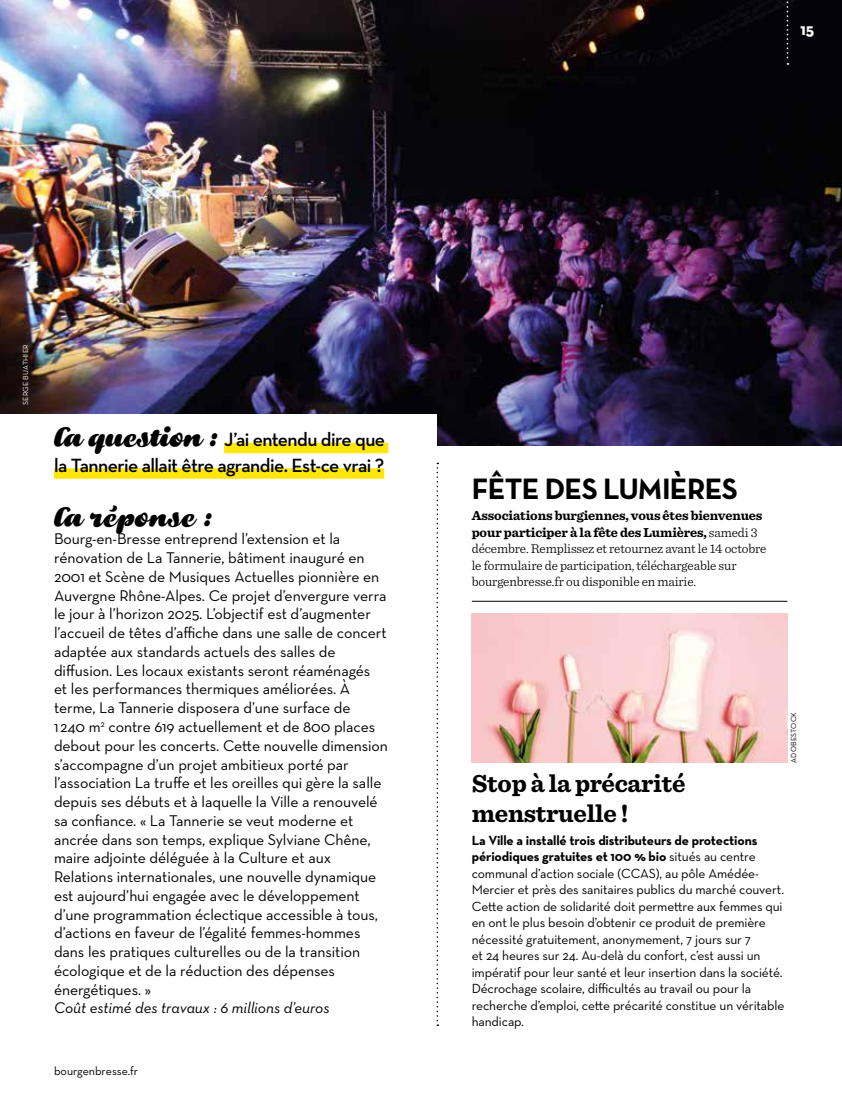
<style>
.page{position:relative;width:842px;height:1098px;background:#fff}
.page>*{position:absolute;margin:0;border:0;box-sizing:border-box;transform-origin:0 0}
.t1{font:30px "Neutraface Text Bold Alt";letter-spacing:-.025em;color:#000}
.t2{font:700 25.5px/30px "Sentinel";letter-spacing:-.01em;color:#000}
.t3{font:24px "Bowling Script Basic";letter-spacing:.02em;color:#000}
.t4{font:600 19.5px/25.5px "Neutraface Text";letter-spacing:-.03em;color:#000}
.t5{font:16.5px "Neutraface Text Bold Alt";color:#fff}
.t6{font:15.75px/18.8px "Neutraface Text";letter-spacing:-.005em;color:#000}
.t7{font:italic 15.75px "Neutraface Text";letter-spacing:-.005em;color:#000}
.t8{font:13.5px/16.5px "Neutraface Text";letter-spacing:-.01em;color:#000}
.t9{font:300 13.5px/16.5px "Sentinel";letter-spacing:-.01em;color:#000}
.t10{font:12px "Neutraface Text";color:#000}
.t11{font:7.5px "Neutraface Text";letter-spacing:.02em;color:#fff}
.t12{font:7.5px "Neutraface Text";letter-spacing:.02em;color:#000}
.s1{font-family:"Bowling Script Basic";font-weight:400;font-size:24px}
.s2{font-weight:700}
</style>
<div class="page">
<img style="left:0;top:0;width:842px;height:445px">
<div style="left:0;top:414px;width:437px;height:85px;background:#fff"></div>
<svg style="left:787px;top:0;width:1px;height:65px"></svg>
<svg style="left:437px;top:462px;width:1px;height:563px"></svg>
<div style="left:224px;top:442px;width:164px;height:11px;background:#ffe70b"></div>
<div style="left:54px;top:468px;width:330px;height:10px;background:#ffe70b"></div>
<img style="left:472px;top:613px;width:316px;height:149px">
<hr style="left:472px;top:600px;width:315px;height:1px;background:#000">
<p class="t5" style="left:800px;top:18px;width:15px">15</p>
<p class="t11" style="left:21px;top:404px;width:62px;rotate:-90deg">SERGE BUATHIER</p>
<p class="t4" style="left:54px;top:427px;width:333px"><span class="s1">la question :</span> J’ai entendu dire que la Tannerie allait être agrandie. Est-ce vrai ?</p>
<h3 class="t3" style="left:54px;top:503px;width:160px">la réponse :</h3>
<p class="t6" style="left:54px;top:529px;width:336px">Bourg-en-Bresse entreprend l’extension et la rénovation de La Tannerie, bâtiment inauguré en 2001 et Scène de Musiques Actuelles pionnière en Auvergne Rhône-Alpes. Ce projet d’envergure verra le jour à l’horizon 2025. L’objectif est d’augmenter l’accueil de têtes d’affiche dans une salle de concert adaptée aux standards actuels des salles de diffusion. Les locaux existants seront réaménagés<br>et les performances thermiques améliorées. À terme, La Tannerie disposera d’une surface de<br>1240 m<sup>2</sup> contre 619 actuellement et de 800 places debout pour les concerts. Cette nouvelle dimension s’accompagne d’un projet ambitieux porté par l’association La truffe et les oreilles qui gère la salle depuis ses débuts et à laquelle la Ville a renouvelé sa confiance. « La Tannerie se veut moderne et ancrée dans son temps, explique Sylviane Chêne, maire adjointe déléguée à la Culture et aux Relations internationales, une nouvelle dynamique est aujourd’hui engagée avec le développement d’une programmation éclectique accessible à tous, d’actions en faveur de l’égalité femmes-hommes dans les pratiques culturelles ou de la transition écologique et de la réduction des dépenses énergétiques. »</p>
<p class="t7" style="left:54px;top:997px;width:277px">Coût estimé des travaux : 6 millions d’euros</p>
<p class="t10" style="left:54px;top:1063px;width:86px">bourgenbresse.fr</p>
<h1 class="t1" style="left:472px;top:469px;width:268px">FÊTE DES LUMIÈRES</h1>
<p class="t9" style="left:472px;top:506px;width:296px"><span class="s2">Associations burgiennes, vous êtes bienvenues pour participer à la fête des Lumières,</span> samedi 3 décembre. Remplissez et retournez avant le 14 octobre le formulaire de participation, téléchargeable sur bourgenbresse.fr ou disponible en mairie.</p>
<p class="t12" style="left:789px;top:762px;width:52px;rotate:-90deg">ADOBESTOCK</p>
<h2 class="t2" style="left:472px;top:766px;width:215px">Stop à la précarité menstruelle !</h2>
<p class="t8" style="left:472px;top:831px;width:314px"><span class="s2">La Ville a installé trois distributeurs de protections périodiques gratuites et 100 % bio</span> situés au centre communal d’action sociale (CCAS), au pôle Amédée-Mercier et près des sanitaires publics du marché couvert.<br>Cette action de solidarité doit permettre aux femmes qui en ont le plus besoin d’obtenir ce produit de première nécessité gratuitement, anonymement, 7 jours sur 7<br>et 24 heures sur 24. Au-delà du confort, c’est aussi un impératif pour leur santé et leur insertion dans la société.<br>Décrochage scolaire, difficultés au travail ou pour la recherche d’emploi, cette précarité constitue un véritable handicap.</p>
</div>
